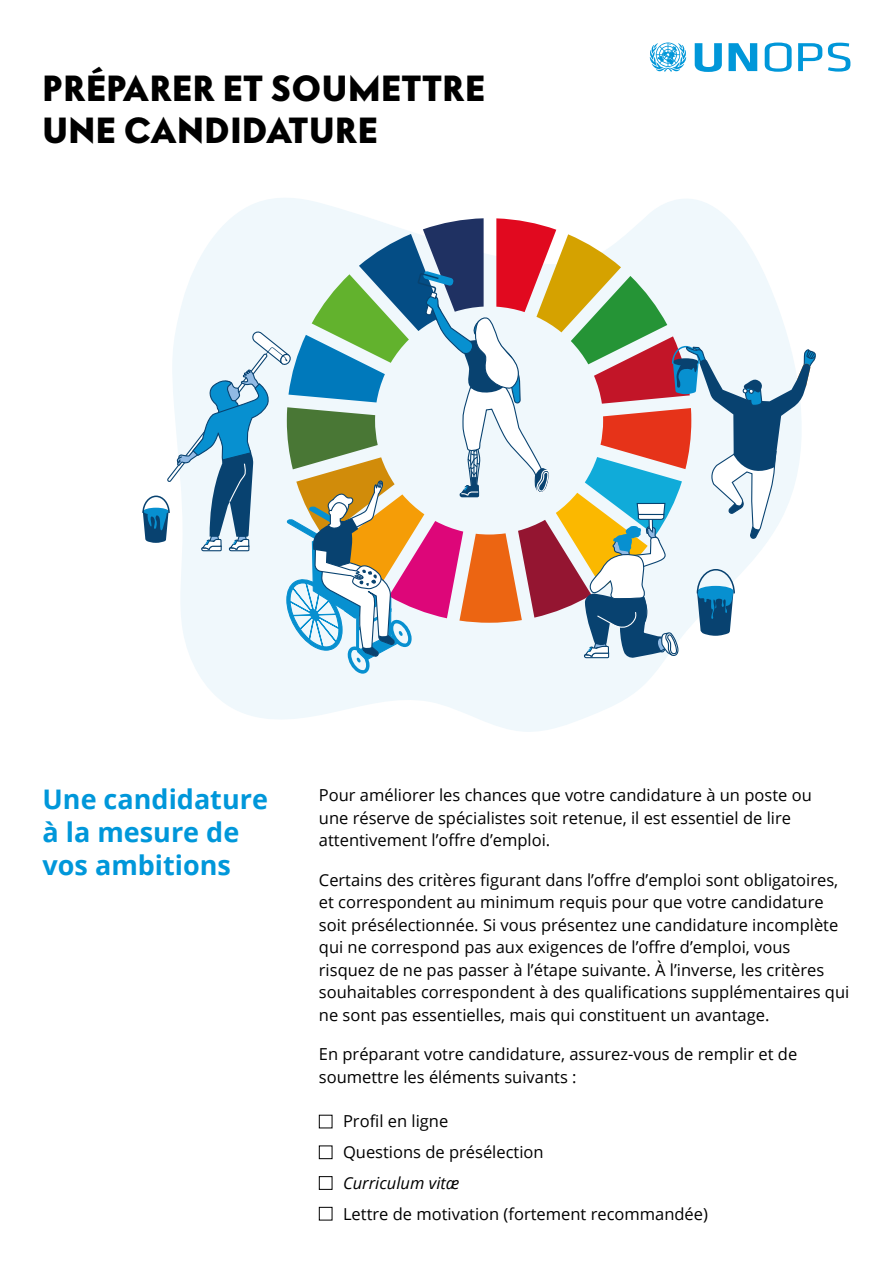
<style>
.page{position:relative;width:893px;height:1263px;background:#fff}
.page>*{position:absolute;margin:0;border:0;box-sizing:border-box;transform-origin:0 0}
.t1{font:800 36px/42px "VF Sans";letter-spacing:.015em;color:#000}
.t2{font:700 27px/33px "Open Sans";color:#0097da}
.t3{font:16.5px/22.5px "Open Sans";color:#000}
.t4{font:italic 16.5px "Open Sans";color:#000}
</style>
<div class="page">
<svg style="left:199px;top:198px;width:528px;height:534px"></svg>
<svg style="left:142px;top:218px;width:674px;height:456px"></svg>
<div style="left:319px;top:1115px;width:13px;height:13px;border:1px solid #000"></div>
<div style="left:319px;top:1176px;width:13px;height:14px;border:1px solid #000"></div>
<div style="left:319px;top:1145px;width:13px;height:14px;border:1px solid #000"></div>
<div style="left:319px;top:1207px;width:13px;height:13px;border:1px solid #000"></div>
<svg style="left:649px;top:43px;width:38px;height:29px"></svg>
<svg style="left:695px;top:43px;width:27px;height:29px"></svg>
<svg style="left:728px;top:43px;width:29px;height:28px"></svg>
<svg style="left:798px;top:43px;width:24px;height:28px"></svg>
<svg style="left:765px;top:43px;width:27px;height:29px"></svg>
<svg style="left:828px;top:43px;width:22px;height:29px"></svg>
<h1 class="t1" style="left:43px;top:66px;width:444px">PRÉPARER ET SOUMETTRE<br>UNE CANDIDATURE</h1>
<h2 class="t2" style="left:43px;top:782px;width:227px">Une candidature à la mesure de vos ambitions</h2>
<p class="t3" style="left:319px;top:784px;width:494px">Pour améliorer les chances que votre candidature à un poste ou une réserve de spécialistes soit retenue, il est essentiel de lire attentivement l’offre d’emploi.</p>
<p class="t3" style="left:319px;top:868px;width:532px">Certains des critères figurant dans l’offre d’emploi sont obligatoires, et correspondent au minimum requis pour que votre candidature soit présélectionnée. Si vous présentez une candidature incomplète qui ne correspond pas aux exigences de l’offre d’emploi, vous risquez de ne pas passer à l’étape suivante. À l’inverse, les critères souhaitables correspondent à des qualifications supplémentaires qui ne sont pas essentielles, mais qui constituent un avantage.</p>
<p class="t3" style="left:319px;top:1043px;width:480px">En préparant votre candidature, assurez-vous de remplir et de soumettre les éléments suivants :</p>
<p class="t3" style="left:343px;top:1105px;width:202px;line-height:31px">Profil en ligne<br>Questions de présélection</p>
<p class="t4" style="left:343px;top:1172px;width:118px">Curriculum vitæ</p>
<p class="t3" style="left:343px;top:1203px;width:366px">Lettre de motivation (fortement recommandée)</p>
</div>
